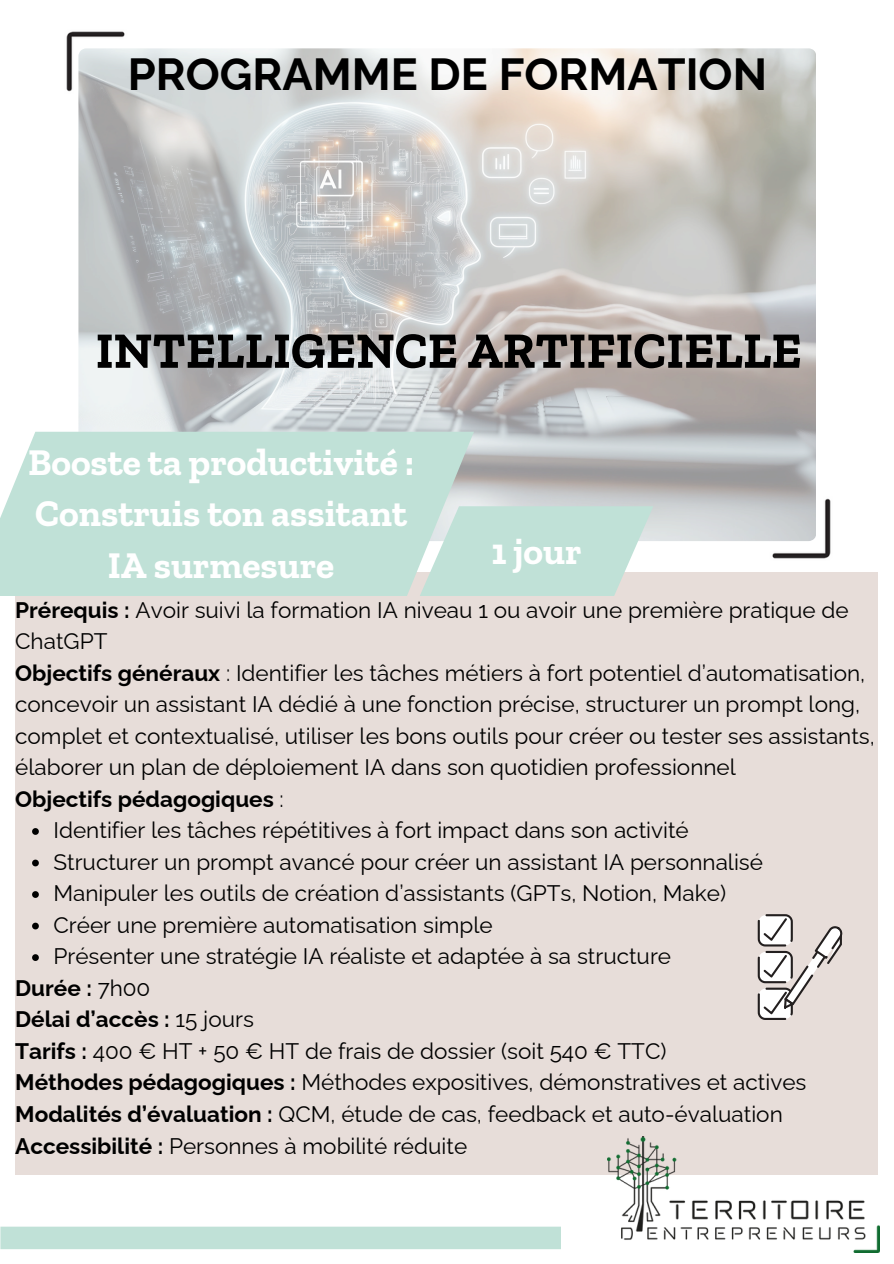
<style>
.page{position:relative;width:894px;height:1264px;background:#fff}
.page>*{position:absolute;margin:0;border:0;box-sizing:border-box;transform-origin:0 0}
.t1{font:700 51px "Zilla Slab";color:#000}
.t2{font:700 45px "Raleway";color:#000}
.t3{font:700 37.5px/51.8px "Zilla Slab";color:#fff;text-align:center}
.t4{font:22.5px/31.5px "Raleway";color:#000}
.t5{font:700 22.5px "Raleway";color:#000}
.s1{font-weight:700}
.s2{font-weight:400}
</style>
<div class="page">
<div style="left:15px;top:572px;width:862px;height:602px;background:#e7ddd9"></div>
<img style="left:607px;top:1136px;width:272px;height:115px">
<img style="left:772px;top:496px;width:59px;height:63px">
<img style="left:66px;top:31px;width:59px;height:61px">
<img style="left:78px;top:48px;width:737px;height:493px">
<svg style="left:473px;top:506px;width:180px;height:90px;background:#c4e1d8"></svg>
<div style="left:0;top:432px;width:473px;height:164px;background:#c0e1d7"></div>
<div style="left:0;top:1226px;width:561px;height:23px;background:#c0e1d7"></div>
<svg style="left:757px;top:914px;width:85px;height:105px"></svg>
<svg style="left:32px;top:828px;width:7px;height:6px"></svg>
<svg style="left:32px;top:859px;width:7px;height:7px"></svg>
<svg style="left:32px;top:891px;width:7px;height:6px"></svg>
<svg style="left:32px;top:922px;width:7px;height:7px"></svg>
<svg style="left:32px;top:954px;width:7px;height:6px"></svg>
<p class="t2" style="left:128px;top:48px;width:640px">PROGRAMME DE FORMATION</p>
<p class="t1" style="left:96px;top:319px;width:707px">INTELLIGENCE ARTIFICIELLE</p>
<h2 class="t3" style="left:28px;top:436px;width:387px">Booste ta productivité :<br>Construis ton assitant<br>IA surmesure</h2>
<p class="t4" style="left:15px;top:594px;width:834px"><span class="s1">Prérequis :</span> Avoir suivi la formation IA niveau 1 ou avoir une première pratique de<br>ChatGPT</p>
<h1 class="t4" style="left:15px;top:657px;width:860px"><span class="s1">Objectifs généraux</span> : Identifier les tâches métiers à fort potentiel d’automatisation, concevoir un assistant IA dédié à une fonction précise, structurer un prompt long, complet et contextualisé, utiliser les bons outils pour créer ou tester ses assistants, élaborer un plan de déploiement IA dans son quotidien professionnel</h1>
<h3 class="t5" style="left:15px;top:785px;width:270px">Objectifs pédagogiques <span class="s2">:</span></h3>
<p class="t4" style="left:53px;top:814px;width:636px">Identifier les tâches répétitives à fort impact dans son activité</p>
<h3 class="t4" style="left:53px;top:846px;width:710px">Structurer un prompt avancé pour créer un assistant IA personnalisé</h3>
<p class="t4" style="left:53px;top:877px;width:673px">Manipuler les outils de création d’assistants (GPTs, Notion, Make)</p>
<p class="t4" style="left:53px;top:909px;width:441px">Créer une première automatisation simple</p>
<p class="t4" style="left:53px;top:940px;width:619px">Présenter une stratégie IA réaliste et adaptée à sa structure</p>
<p class="t5" style="left:15px;top:974px;width:137px">Durée : <span class="s2">7h00</span></p>
<p class="t5" style="left:15px;top:1006px;width:240px">Délai d’accès : <span class="s2">15 jours</span></p>
<p class="t4" style="left:15px;top:1035px;width:652px"><span class="s1">Tarifs :</span> 400 € HT + 50 € HT de frais de dossier (soit 540 € TTC)</p>
<p class="t4" style="left:15px;top:1066px;width:792px"><span class="s1">Méthodes pédagogiques :</span> Méthodes expositives, démonstratives et actives</p>
<p class="t4" style="left:15px;top:1098px;width:769px"><span class="s1">Modalités d’évaluation :</span> QCM, étude de cas, feedback et auto-évaluation</p>
<p class="t4" style="left:15px;top:1129px;width:453px"><span class="s1">Accessibilité :</span> Personnes à mobilité réduite</p>
<p class="t3" style="left:491px;top:525px;width:92px">1 jour</p>
</div>
